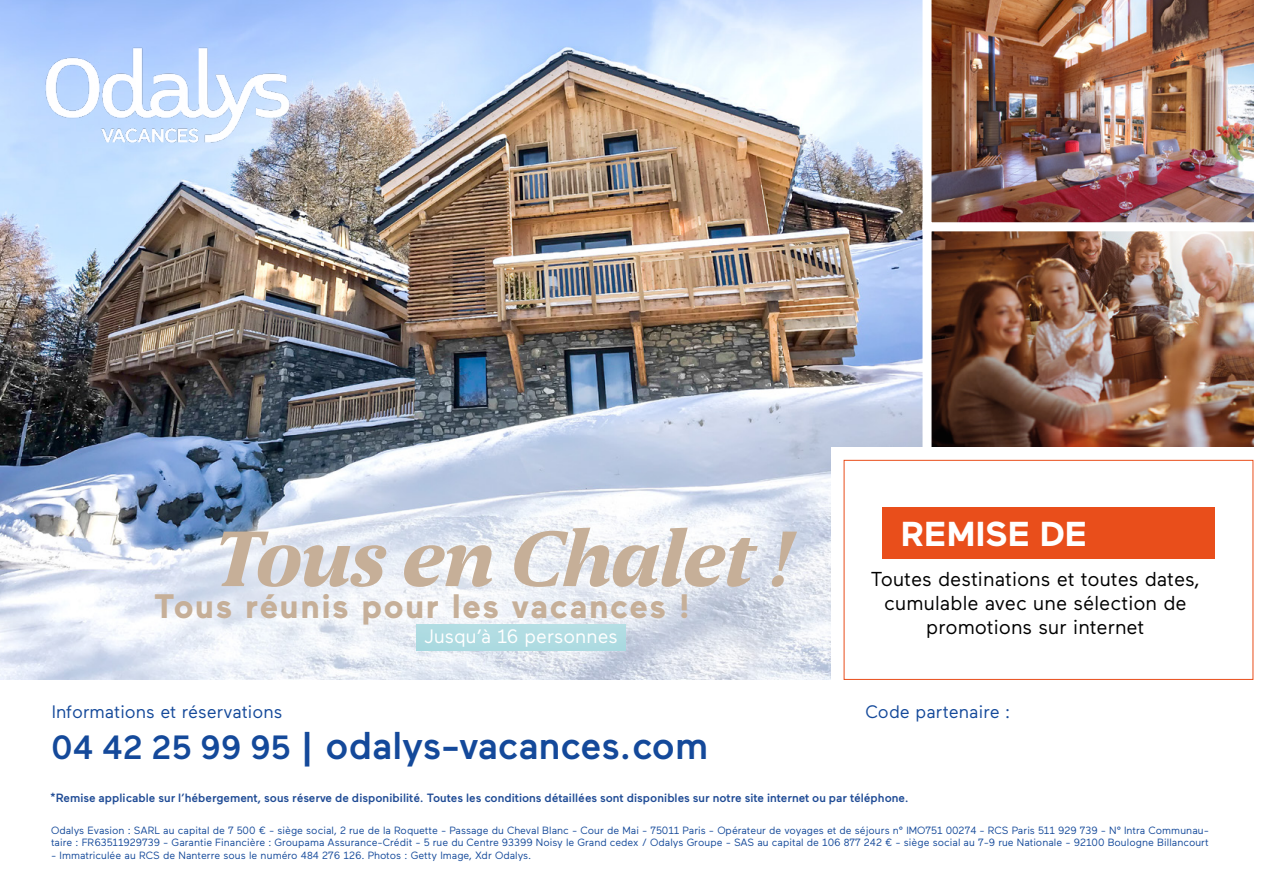
<style>
.page{position:relative;width:1263px;height:893px;background:#fff}
.page>*{position:absolute;margin:0;border:0;box-sizing:border-box;transform-origin:0 0}
.t1{font:italic 900 80.1px "Breve News";color:#c6af98}
.t2{font:500 38.7px "Maax";color:#14499a}
.t3{font:700 34.5px "Maax";color:#fff}
.t4{font:700 33.9px "Maax";letter-spacing:.045em;color:#c6af98}
.t5{font:20.1px/24.2px "Maax";color:#000;text-align:center}
.t6{font:19.35px "Maax";letter-spacing:.005em;color:#fff}
.t7{font:18px "Maax";color:#14499a}
.t8{font:500 12px "Maax";color:#1f4b95}
.t9{font:10.5px/12.6px "Maax";color:#14499a}
.s1{font-size:33.6px}
</style>
<div class="page">
<img style="left:0;top:0;width:922px;height:679px">
<img style="left:932px;top:232px;width:321px;height:215px">
<div style="left:922px;top:222px;width:341px;height:240px;border:9px solid #fff"></div>
<img style="left:922px;top:0;width:341px;height:231px">
<img style="left:23px;top:21px;width:289px;height:148px">
<svg style="left:125px;top:494px;width:706px;height:186px"></svg>
<div style="left:831px;top:447px;width:432px;height:244px;background:#fff"></div>
<div style="left:882px;top:508px;width:333px;height:51px;background:#e94e1b"></div>
<div style="left:843px;top:460px;width:410px;height:220px;border:1px solid #e94e1b"></div>
<h1 class="t1" style="left:208px;top:512px;width:581px">Tous en Chalet !</h1>
<h3 class="t4" style="left:154px;top:587px;width:537px">Tous réunis pour les vacances !</h3>
<h3 class="t6" style="left:424px;top:626px;width:195px">Jusqu’à 16 personnes</h3>
<h3 class="t3" style="left:901px;top:515px;width:188px">REMISE DE</h3>
<h3 class="t5" style="left:871px;top:567px;width:331px">Toutes destinations et toutes dates, cumulable avec une sélection de promotions sur internet</h3>
<h3 class="t7" style="left:52px;top:702px;width:232px">Informations et réservations</h3>
<h3 class="t7" style="left:865px;top:702px;width:147px">Code partenaire :</h3>
<h2 class="t2" style="left:51px;top:724px;width:658px"><span class="s1">04 42 25 99 95</span> | odalys-vacances.com</h2>
<p class="t8" style="left:50px;top:791px;width:860px">*Remise applicable sur l’hébergement, sous réserve de disponibilité. Toutes les conditions détaillées sont disponibles sur notre site internet ou par téléphone.</p>
<p class="t9" style="left:51px;top:824px;width:1159px">Odalys Evasion : SARL au capital de 7 500 € - siège social, 2 rue de la Roquette - Passage du Cheval Blanc - Cour de Mai - 75011 Paris - Opérateur de voyages et de séjours n° IMO751 00274 - RCS Paris 511 929 739 - N° Intra Communau&shy;taire : FR63511929739 - Garantie Financière : Groupama Assurance-Crédit - 5 rue du Centre 93399 Noisy le Grand cedex / Odalys Groupe - SAS au capital de 106 877 242 € - siège social au 7-9 rue Nationale - 92100 Boulogne Billancourt</p>
<p class="t9" style="left:51px;top:849px;width:482px">- Immatriculée au RCS de Nanterre sous le numéro 484 276 126. Photos : Getty Image, Xdr Odalys.</p>
</div>
